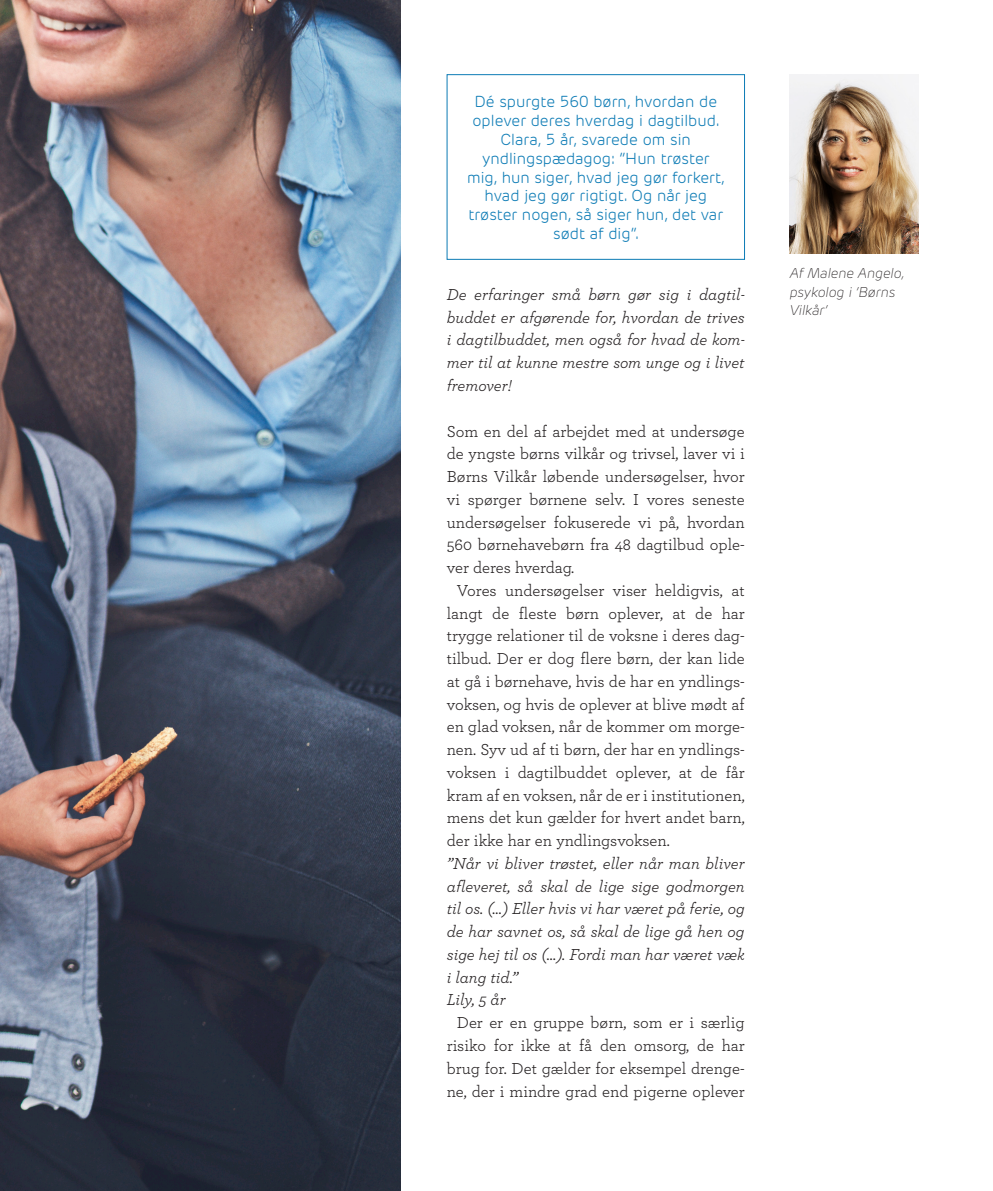
<style>
.page{position:relative;width:993px;height:1191px;background:#fff}
.page>*{position:absolute;margin:0;border:0;box-sizing:border-box;transform-origin:0 0}
.Brød_indryk{font:16.62px/22.8px "Archer";color:#231f20;text-align:justify}
.Brød_start{font:16.62px/22.8px "Archer";color:#231f20;text-align:justify}
.Brød_indryk-2{font:italic 16.62px/22.8px "Archer";color:#231f20;text-align:justify}
.Brød_start-2{font:italic 16.62px/22.8px "Archer";color:#231f20;text-align:justify}
.Manchet{font:300 15.75px/18.9px "New Rubrik";color:#0c7bb5;text-align:center}
.Billedetekst{font:italic 200 14px/18.4px "New Rubrik";letter-spacing:-.01em;color:#231f20}
</style>
<div class="page">
<img style="left:0;top:0;width:400px;height:1191px">
<img style="left:789px;top:74px;width:129px;height:179px">
<div style="left:446px;top:74px;width:298px;height:185px;border:1px solid #0c7bb5"></div>
<p class="Manchet" style="left:467px;top:92px;width:259px">Dé spurgte 560 børn, hvordan de oplever deres hverdag i dagtilbud.<br>Clara, 5 år, svarede om sin yndlingspædagog: ”Hun trøster mig, hun siger, hvad jeg gør forkert, hvad jeg gør rigtigt. Og når jeg trøster nogen, så siger hun, det var sødt af dig”.</p>
<p class="Brød_start-2" style="left:446px;top:282px;width:299px">De erfaringer små børn gør sig i dagtil&shy;buddet er afgørende for, hvordan de trives i dagtilbuddet, men også for hvad de kom&shy;mer til at kunne mestre som unge og i livet fremover!</p>
<p class="Brød_start" style="left:446px;top:419px;width:299px">Som en del af arbejdet med at undersøge de yngste børns vilkår og trivsel, laver vi i Børns Vilkår løbende undersøgelser, hvor vi spørger børnene selv. I vores seneste undersøgelser fokuserede vi på, hvordan 560 børnehavebørn fra 48 dagtilbud ople&shy;ver deres hverdag.</p>
<p class="Brød_indryk" style="left:446px;top:578px;width:299px;text-indent:10px">Vores undersøgelser viser heldigvis, at langt de fleste børn oplever, at de har trygge relationer til de voksne i deres dag&shy;tilbud. Der er dog flere børn, der kan lide at gå i børnehave, hvis de har en yndlings&shy;voksen, og hvis de oplever at blive mødt af en glad voksen, når de kommer om morge&shy;nen. Syv ud af ti børn, der har en yndlings&shy;voksen i dagtilbuddet oplever, at de får kram af en voksen, når de er i institutionen, mens det kun gælder for hvert andet barn, der ikke har en yndlingsvoksen.</p>
<p class="Brød_indryk-2" style="left:446px;top:851px;width:299px">”Når vi bliver trøstet, eller når man bliver afleveret, så skal de lige sige godmorgen til os. (…) Eller hvis vi har været på ferie, og de har savnet os, så skal de lige gå hen og sige hej til os (…). Fordi man har været væk i lang tid.”</p>
<p class="Brød_indryk-2" style="left:446px;top:987px;width:60px">Lily, 5 år</p>
<p class="Brød_indryk" style="left:446px;top:1010px;width:299px;text-align:center">Der er en gruppe børn, som er i særlig risiko for ikke at få den omsorg, de har brug for. Det gælder for eksempel drenge&shy;ne, der i mindre grad end pigerne oplever</p>
<p class="Billedetekst" style="left:789px;top:264px;width:117px">Af Malene Angelo, psykolog i ’Børns<br>Vilkår’</p>
</div>
